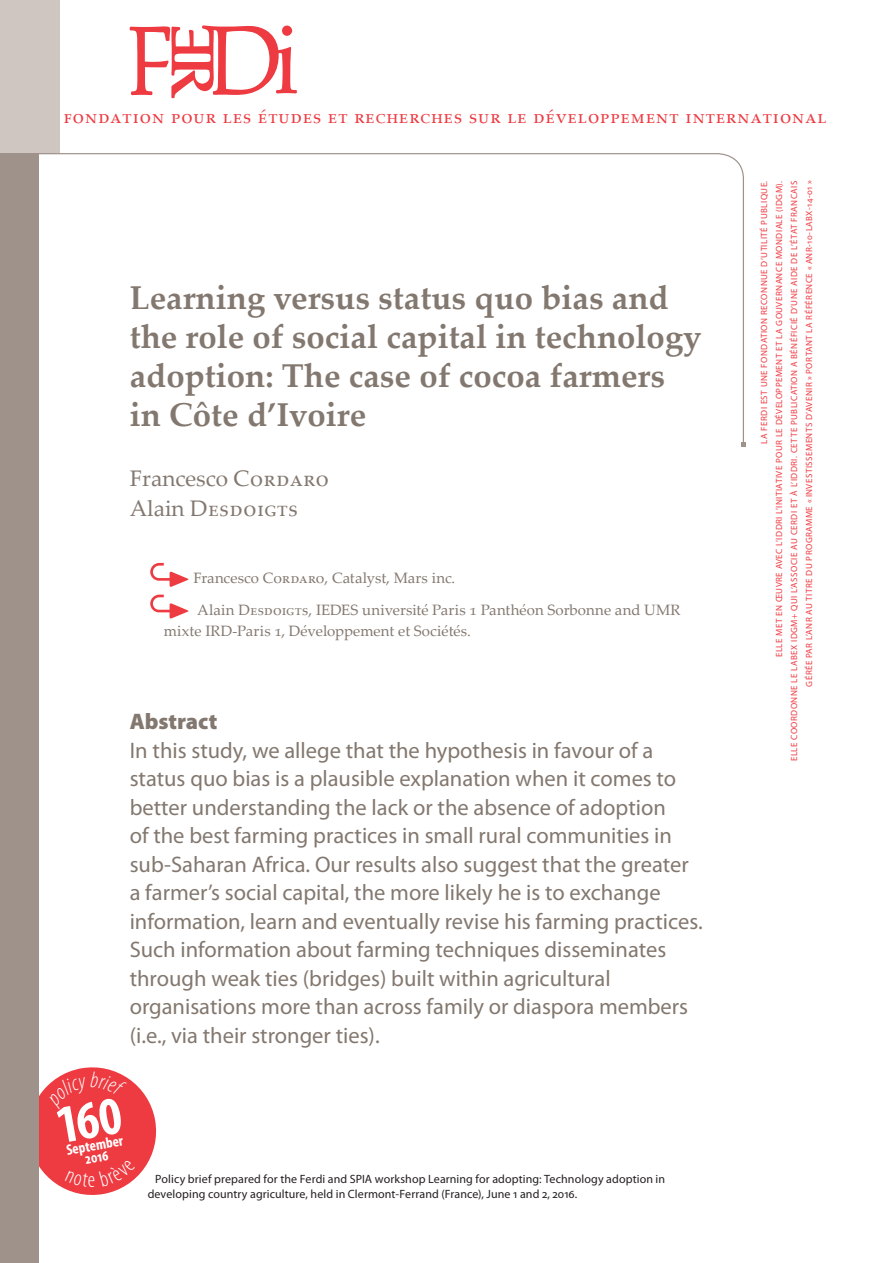
<style>
.page{position:relative;width:893px;height:1263px;background:#fff}
.page>*{position:absolute;margin:0;border:0;box-sizing:border-box;transform-origin:0 0}
.t1{font:700 33px/39px "Palatino Linotype";color:#83786f}
.t2{font:22.5px/28.5px "Myriad Pro";color:#83786f}
.t3{font:22.5px/30px "Palatino Linotype";color:#83786f}
.t4{font:900 22.5px "Myriad Pro";color:#83786f}
.t5{font:19.5px "Palatino Linotype";letter-spacing:.05em;color:#ee3a41}
.t6{font:15px/31.5px "Palatino Linotype";letter-spacing:.005em;color:#83786f}
.t7{font:700 condensed 15px/12px "Myriad Pro";color:#fff;text-align:center}
.t8{font:12px/15px "Myriad Pro";letter-spacing:.01em;color:#231f20}
.t9{font:9px/15px "Myriad Pro";letter-spacing:.05em;color:#ee3a41;text-align:right}
</style>
<div class="page">
<svg style="left:130px;top:25px;width:167px;height:73px"></svg>
<div style="left:0;top:0;width:60px;height:153px;background:#cfc6c2"></div>
<svg style="left:150px;top:563px;width:38px;height:24px"></svg>
<svg style="left:150px;top:595px;width:38px;height:23px"></svg>
<div style="left:0;top:153px;width:38px;height:1110px;background:#9e928b"></div>
<svg style="left:38px;top:153px;width:706px;height:293px"></svg>
<svg style="left:741px;top:442px;width:5px;height:5px"></svg>
<svg style="left:38px;top:1062px;width:119px;height:138px"></svg>
<p class="t5" style="left:64px;top:103px;width:764px">fondation pour les études et recherches sur le développement international</p>
<h1 class="t1" style="left:130px;top:277px;width:573px">Learning versus status quo bias and the role of social capital in technology adoption: The case of cocoa farmers in Côte d’Ivoire</h1>
<p class="t3" style="left:130px;top:463px;width:201px">Francesco Cordaro<br>Alain Desdoigts</p>
<p class="t6" style="left:193px;top:562px;width:488px">Francesco Cordaro, Catalyst, Mars inc.<br>Alain Desdoigts, IEDES université Paris 1 Panthéon Sorbonne and UMR</p>
<p class="t6" style="left:164px;top:614px;width:309px">mixte IRD-Paris 1, Développement et Sociétés.</p>
<p class="t4" style="left:130px;top:706px;width:89px">Abstract</p>
<p class="t2" style="left:130px;top:735px;width:574px">In this study, we allege that the hypothesis in favour of a status quo bias is a plausible explanation when it comes to better understanding the lack or the absence of adoption<br>of the best farming practices in small rural communities in sub-Saharan Africa. Our results also suggest that the greater a farmer’s social capital, the more likely he is to exchange information, learn and eventually revise his farming practices.<br>Such information about farming techniques disseminates through weak ties (bridges) built within agricultural organisations more than across family or diaspora members (i.e., via their stronger ties).</p>
<p class="t7" style="left:65px;top:1144px;width:59px;rotate:-10deg">September<br>2016</p>
<p class="t8" style="left:148px;top:1171px;width:519px;text-indent:8px">Policy brief prepared for the Ferdi and SPIA workshop Learning for adopting: Technology adoption in developing country agriculture, held in Clermont-Ferrand (France), June 1 and 2, 2016.</p>
<p class="t9" style="left:756px;top:761px;width:582px;rotate:-90deg">LA FERDI EST UNE FONDATION RECONNUE D’UTILITÉ PUBLIQUE.<br>ELLE MET EN ŒUVRE AVEC L’IDDRI L’INITIATIVE POUR LE DÉVELOPPEMENT ET LA GOUVERNANCE MONDIALE (IDGM).<br>ELLE COORDONNE LE LABEX IDGM+ QUI L’ASSOCIE AU CERDI ET À L’IDDRI. CETTE PUBLICATION A BÉNÉFICIÉ D’UNE AIDE DE L’ÉTAT FRANCAIS GÉRÉE PAR L’ANR AU TITRE DU PROGRAMME « INVESTISSEMENTS D’AVENIR » PORTANT LA RÉFÉRENCE « ANR-10-LABX-14-01 »</p>
</div>
